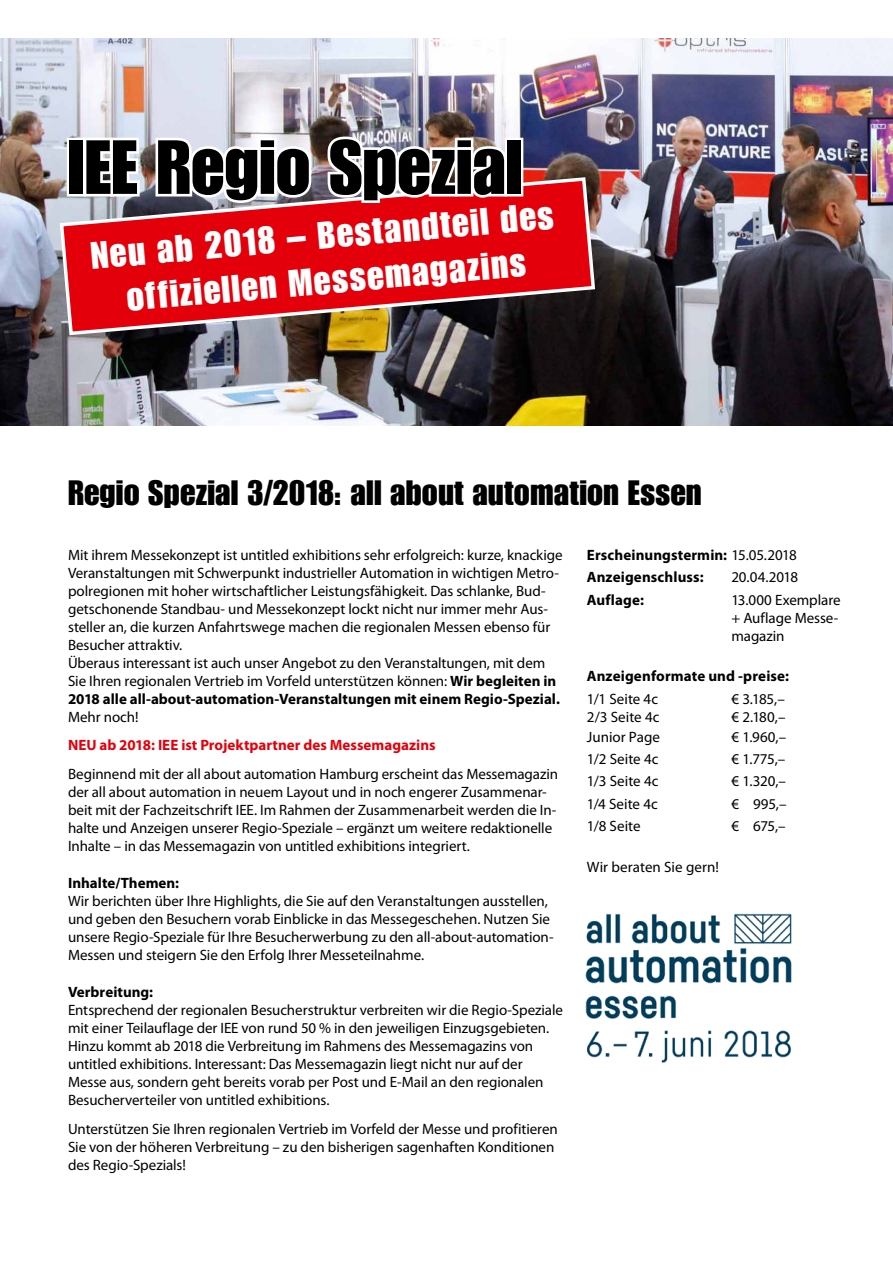
<style>
.page{position:relative;width:893px;height:1263px;background:#fff}
.page>*{position:absolute;margin:0;border:0;box-sizing:border-box;transform-origin:0 0}
.t1{font:75px "Impact LT Std";color:#000}
.t2{font:37.5px/45px "Impact LT Std";color:#fff;text-align:center}
.t3{font:34.5px "Impact LT Std";letter-spacing:.005em;color:#000}
.t4{font:15px/18px "Myriad Pro";letter-spacing:-.005em;color:#000}
.t5{font:700 15px/22.4px "Myriad Pro";letter-spacing:.005em;color:#000}
.t6{font:700 15px "Myriad Pro";color:#e3000b}
.s1{font-weight:700}
.s2{font-weight:400}
</style>
<div class="page">
<img style="left:0;top:38px;width:893px;height:387px">
<svg style="left:58px;top:175px;width:539px;height:162px"></svg>
<img style="left:585px;top:913px;width:207px;height:150px">
<div style="left:67px;top:138px;width:19px;height:58px;border:5px solid #fff"></div>
<svg style="left:81px;top:135px;width:61px;height:64px"></svg>
<svg style="left:153px;top:135px;width:161px;height:71px"></svg>
<img style="left:325px;top:134px;width:184px;height:72px">
<div style="left:505px;top:138px;width:18px;height:58px;border:5px solid #fff"></div>
<h1 class="t1" style="left:68px;top:124px;width:456px">IEE Regio Spezial</h1>
<h2 class="t2" style="left:89px;top:233px;width:466px;rotate:-5deg">Neu ab 2018 – Bestandteil des offiziellen Messemagazins</h2>
<h3 class="t3" style="left:68px;top:473px;width:635px">Regio Spezial 3/2018: all about automation Essen</h3>
<p class="t4" style="left:68px;top:546px;width:496px">Mit ihrem Messekonzept ist untitled exhibitions sehr erfolgreich: kurze, knackige Veranstaltungen mit Schwerpunkt industrieller Automation in wichtigen Metro&shy;polregionen mit hoher wirtschaftlicher Leistungsfähigkeit. Das schlanke, Bud&shy;getschonende Standbau- und Messekonzept lockt nicht nur immer mehr Aus&shy;steller an, die kurzen Anfahrtswege machen die regionalen Messen ebenso für Besucher attraktiv.<br>Überaus interessant ist auch unser Angebot zu den Veranstaltungen, mit dem Sie Ihren regionalen Vertrieb im Vorfeld unterstützen können: <span class="s1">Wir begleiten in 2018 alle all-about-automation-Veranstaltungen mit einem Regio-Spezial.</span></p>
<p class="t4" style="left:68px;top:708px;width:72px">Mehr noch!</p>
<p class="t6" style="left:68px;top:737px;width:369px">NEU ab 2018: IEE ist Projektpartner des Messemagazins</p>
<p class="t4" style="left:68px;top:765px;width:492px">Beginnend mit der all about automation Hamburg erscheint das Messemagazin der all about automation in neuem Layout und in noch engerer Zusammenar&shy;beit mit der Fachzeitschrift IEE. Im Rahmen der Zusammenarbeit werden die In&shy;halte und Anzeigen unserer Regio-Speziale – ergänzt um weitere redaktionelle Inhalte – in das Messemagazin von untitled exhibitions integriert.</p>
<p class="t5" style="left:68px;top:872px;width:113px">Inhalte/Themen:</p>
<p class="t4" style="left:68px;top:892px;width:487px">Wir berichten über Ihre Highlights, die Sie auf den Veranstaltungen ausstellen, und geben den Besuchern vorab Einblicke in das Messegeschehen. Nutzen Sie unsere Regio-Speziale für Ihre Besucherwerbung zu den all-about-automation-Messen und steigern Sie den Erfolg Ihrer Messeteilnahme.</p>
<p class="t5" style="left:68px;top:981px;width:87px">Verbreitung:</p>
<p class="t4" style="left:68px;top:1002px;width:496px">Entsprechend der regionalen Besucherstruktur verbreiten wir die Regio-Speziale mit einer Teilauflage der IEE von rund 50 % in den jeweiligen Einzugsgebieten.<br>Hinzu kommt ab 2018 die Verbreitung im Rahmens des Messemagazins von untitled exhibitions. Interessant: Das Messemagazin liegt nicht nur auf der Messe aus, sondern geht bereits vorab per Post und E-Mail an den regionalen Besucherverteiler von untitled exhibitions.</p>
<p class="t4" style="left:68px;top:1120px;width:491px">Unterstützen Sie Ihren regionalen Vertrieb im Vorfeld der Messe und profitieren<br>Sie von der höheren Verbreitung – zu den bisherigen sagenhaften Konditionen des Regio-Spezials!</p>
<p class="t5" style="left:587px;top:544px;width:211px">Erscheinungstermin: <span class="s2">15.05.2018<br></span>Anzeigenschluss:</p>
<p class="t4" style="left:731px;top:568px;width:68px">20.04.2018</p>
<p class="t5" style="left:587px;top:589px;width:59px">Auflage:</p>
<p class="t4" style="left:731px;top:591px;width:111px">13.000 Exemplare + Auflage Messe&shy;magazin</p>
<p class="t5" style="left:587px;top:665px;width:204px">Anzeigenformate und -preise:</p>
<p class="t4" style="left:587px;top:690px;width:73px">1/1 Seite 4c</p>
<p class="t4" style="left:731px;top:690px;width:55px">€ 3.185,–</p>
<p class="t4" style="left:587px;top:708px;width:74px">2/3 Seite 4c</p>
<p class="t4" style="left:731px;top:708px;width:56px">€ 2.180,–</p>
<p class="t4" style="left:587px;top:728px;width:75px">Junior Page</p>
<p class="t4" style="left:731px;top:728px;width:56px">€ 1.960,–</p>
<p class="t4" style="left:587px;top:750px;width:73px">1/2 Seite 4c</p>
<p class="t4" style="left:731px;top:750px;width:56px">€ 1.775,–</p>
<p class="t4" style="left:587px;top:773px;width:73px">1/3 Seite 4c</p>
<p class="t4" style="left:731px;top:773px;width:56px">€ 1.320,–</p>
<p class="t4" style="left:587px;top:795px;width:73px">1/4 Seite 4c</p>
<p class="t4" style="left:731px;top:795px;width:57px">€ 995,–</p>
<p class="t4" style="left:587px;top:817px;width:55px">1/8 Seite</p>
<p class="t4" style="left:731px;top:817px;width:56px">€ 675,–</p>
<p class="t4" style="left:587px;top:858px;width:134px">Wir beraten Sie gern!</p>
</div>
